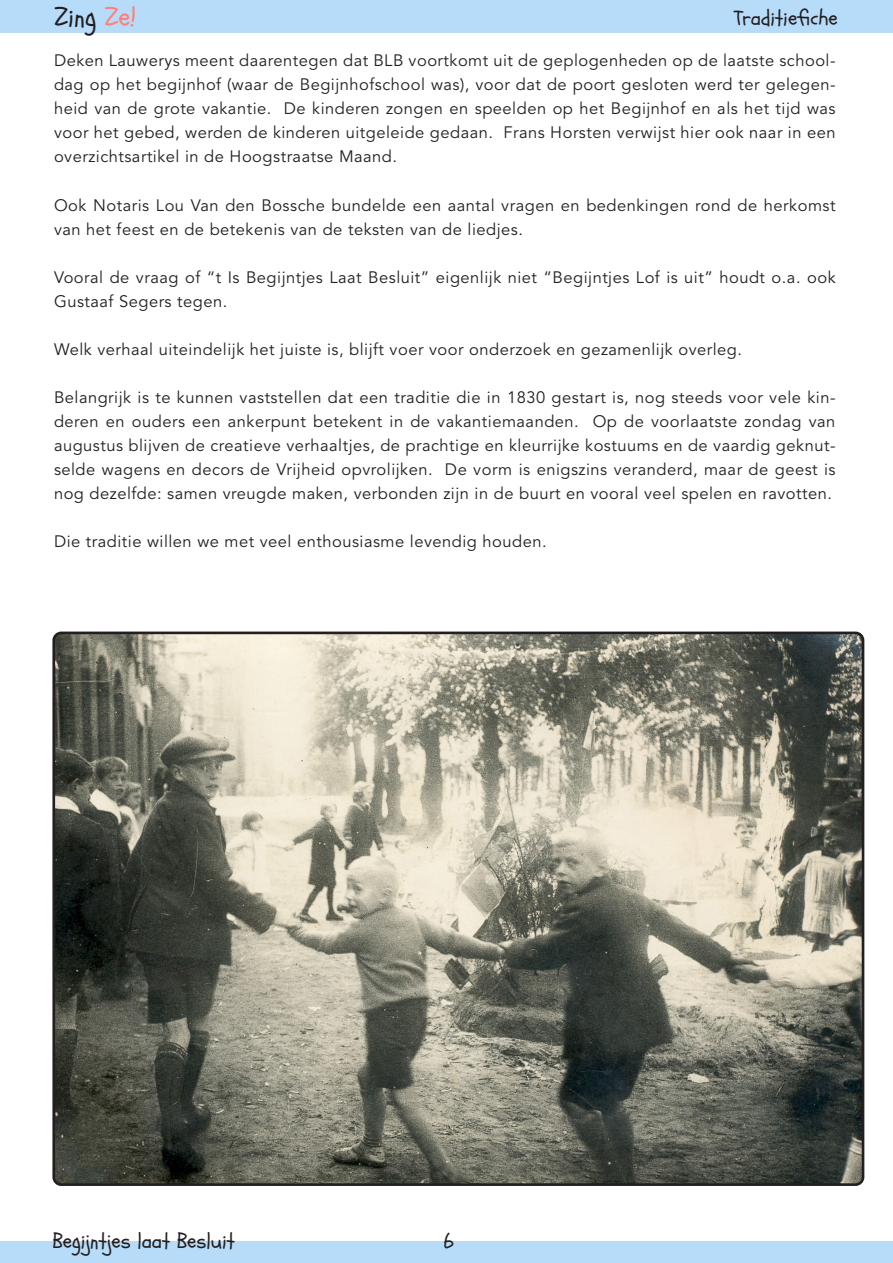
<style>
.page{position:relative;width:893px;height:1263px;background:#fff}
.page>*{position:absolute;margin:0;border:0;box-sizing:border-box;transform-origin:0 0}
.t1{font:27px "Schoolbell";color:#231f20}
.t2{font:21px "Schoolbell";color:#231f20}
.t3{font:16.5px/24px "Avenir LT Std";letter-spacing:.03em;color:#231f20;text-align:justify}
.s1{color:#fd817b}
</style>
<div class="page">
<div style="left:0;top:0;width:893px;height:33px;background:#b7dcfa"></div>
<div style="left:0;top:1241px;width:893px;height:22px;background:#b7dcfa"></div>
<img style="left:56px;top:635px;width:804px;height:547px">
<div style="left:52px;top:631px;width:812px;height:555px;border:3px solid #231f20;border-radius:8px"></div>
<p class="t1" style="left:54px;top:-1px;width:84px">Zing <span class="s1">Ze!</span></p>
<p class="t2" style="left:734px;top:4px;width:105px">Traditiefiche</p>
<p class="t3" style="left:54px;top:49px;width:783px">Deken Lauwerys meent daarentegen dat BLB voortkomt uit de geplogenheden op de laatste school&shy;dag op het begijnhof (waar de Begijnhofschool was), voor dat de poort gesloten werd ter gelegen&shy;heid van de grote vakantie. De kinderen zongen en speelden op het Begijnhof en als het tijd was voor het gebed, werden de kinderen uitgeleide gedaan. Frans Horsten verwijst hier ook naar in een overzichtsartikel in de Hoogstraatse Maand.</p>
<p class="t3" style="left:54px;top:193px;width:783px">Ook Notaris Lou Van den Bossche bundelde een aantal vragen en bedenkingen rond de herkomst van het feest en de betekenis van de teksten van de liedjes.</p>
<p class="t3" style="left:54px;top:265px;width:783px">Vooral de vraag of “t Is Begijntjes Laat Besluit” eigenlijk niet “Begijntjes Lof is uit” houdt o.a. ook<br>Gustaaf Segers tegen.</p>
<p class="t3" style="left:54px;top:337px;width:689px">Welk verhaal uiteindelijk het juiste is, blijft voer voor onderzoek en gezamenlijk overleg.</p>
<p class="t3" style="left:54px;top:385px;width:783px">Belangrijk is te kunnen vaststellen dat een traditie die in 1830 gestart is, nog steeds voor vele kin&shy;deren en ouders een ankerpunt betekent in de vakantiemaanden. Op de voorlaatste zondag van augustus blijven de creatieve verhaaltjes, de prachtige en kleurrijke kostuums en de vaardig geknut&shy;selde wagens en decors de Vrijheid opvrolijken. De vorm is enigszins veranderd, maar de geest is nog dezelfde: samen vreugde maken, verbonden zijn in de buurt en vooral veel spelen en ravotten.</p>
<p class="t3" style="left:54px;top:529px;width:494px">Die traditie willen we met veel enthousiasme levendig houden.</p>
<p class="t2" style="left:52px;top:1227px;width:184px">Begijntjes laat Besluit</p>
<p class="t2" style="left:444px;top:1227px;width:12px">6</p>
</div>
